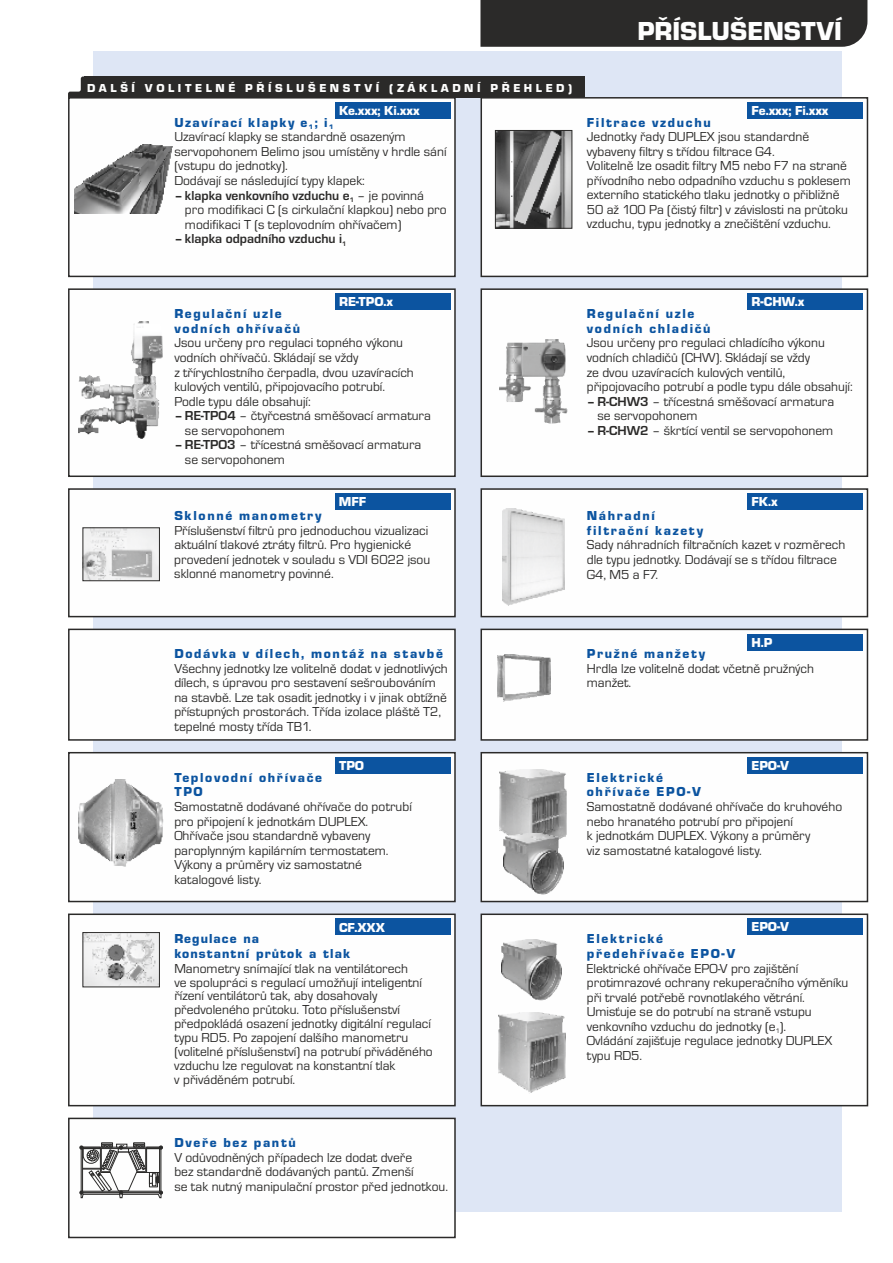
<style>
.page{position:relative;width:893px;height:1263px;background:#fff}
.page>*{position:absolute;margin:0;border:0;box-sizing:border-box;transform-origin:0 0}
.t1{font:27px "Eurostile TEE Blac";color:#fefefe}
.t2{font:13.5px/14.5px "Eurostile TEE";color:#2b2a29}
.t3{font:13.5px/14.9px "Eurostile TEE Blac";letter-spacing:.125em;color:#0c54a0}
.t4{font:13.5px "Eurostile TEE Blac";color:#fefefe}
.t5{font:700 13.5px "Eurostile TEE";color:#2b2a29}
.t6{font:13.5px/14.9px "Eurostile TEE Blac";letter-spacing:.08em;color:#0c54a0}
.t7{font:12px "Eurostile TEE Blac";letter-spacing:.3em;color:#fefefe}
.t8{font:6.75px "Eurostile TEE Blac";color:#0c54a0}
.t9{font:700 6.75px "Eurostile TEE";color:#2b2a29}
.s1{font-weight:400}
.s2{font-weight:700}
</style>
<div class="page">
<div style="left:94px;top:51px;width:748px;height:1161px;background:#dee6f5"></div>
<div style="left:68px;top:98px;width:388px;height:180px;background:#fefefe"></div>
<div style="left:68px;top:288px;width:388px;height:190px;background:#fefefe"></div>
<div style="left:480px;top:288px;width:389px;height:189px;background:#fefefe"></div>
<div style="left:480px;top:751px;width:389px;height:152px;background:#fefefe"></div>
<div style="left:480px;top:0;width:387px;height:47px;background:#2b2a29"></div>
<svg style="left:68px;top:77px;width:16px;height:21px"></svg>
<div style="left:84px;top:77px;width:501px;height:21px;background:#2b2a29"></div>
<div style="left:480px;top:97px;width:389px;height:181px;background:#fefefe"></div>
<div style="left:335px;top:102px;width:116px;height:17px;background:#0c54a0"></div>
<div style="left:335px;top:293px;width:116px;height:17px;background:#0c54a0"></div>
<div style="left:748px;top:102px;width:115px;height:17px;background:#0c54a0"></div>
<div style="left:748px;top:293px;width:115px;height:17px;background:#0c54a0"></div>
<div style="left:68px;top:628px;width:388px;height:113px;background:#fefefe"></div>
<img style="left:500px;top:770px;width:67px;height:81px">
<img style="left:504px;top:834px;width:59px;height:60px">
<div style="left:480px;top:488px;width:389px;height:130px;background:#fefefe"></div>
<div style="left:748px;top:493px;width:115px;height:17px;background:#0c54a0"></div>
<img style="left:503px;top:508px;width:62px;height:98px">
<div style="left:480px;top:628px;width:389px;height:113px;background:#fefefe"></div>
<div style="left:748px;top:634px;width:115px;height:16px;background:#0c54a0"></div>
<img style="left:498px;top:654px;width:52px;height:48px">
<div style="left:68px;top:751px;width:388px;height:152px;background:#fefefe"></div>
<img style="left:78px;top:779px;width:85px;height:88px">
<div style="left:68px;top:1117px;width:388px;height:122px;background:#fefefe"></div>
<div style="left:68px;top:913px;width:388px;height:194px;background:#fefefe"></div>
<img style="left:85px;top:934px;width:73px;height:51px">
<div style="left:83px;top:932px;width:77px;height:55px;border:1px solid #2b2a29"></div>
<div style="left:335px;top:918px;width:116px;height:17px;background:#0c54a0"></div>
<div style="left:68px;top:487px;width:388px;height:131px;background:#fefefe"></div>
<img style="left:85px;top:530px;width:73px;height:49px">
<div style="left:83px;top:528px;width:77px;height:53px;border:1px solid #2b2a29"></div>
<div style="left:335px;top:493px;width:116px;height:17px;background:#0c54a0"></div>
<div style="left:480px;top:913px;width:389px;height:194px;background:#fefefe"></div>
<img style="left:498px;top:1012px;width:68px;height:82px">
<img style="left:502px;top:940px;width:60px;height:60px">
<div style="left:748px;top:918px;width:115px;height:17px;background:#0c54a0"></div>
<img style="left:79px;top:321px;width:85px;height:117px">
<img style="left:500px;top:339px;width:68px;height:84px">
<div style="left:335px;top:757px;width:116px;height:17px;background:#0c54a0"></div>
<img style="left:497px;top:132px;width:73px;height:95px">
<div style="left:495px;top:130px;width:77px;height:99px;border:1px solid #2b2a29"></div>
<img style="left:74px;top:144px;width:98px;height:70px">
<div style="left:748px;top:757px;width:115px;height:17px;background:#0c54a0"></div>
<svg style="left:80px;top:1142px;width:83px;height:56px;background:#b3b3b2"></svg>
<h1 class="t1" style="left:637px;top:22px;width:206px">PŘÍSLUŠENSTVÍ</h1>
<p class="t7" style="left:87px;top:84px;width:487px">DALŠÍ VOLITELNÉ PŘÍSLUŠENSTVÍ (ZÁKLADNÍ PŘEHLED)</p>
<p class="t4" style="left:339px;top:106px;width:82px">Ke.xxx; Ki.xxx</p>
<p class="t3" style="left:174px;top:116px;width:155px">Uzavírací klapky e ; i</p>
<p class="t8" style="left:309px;top:125px;width:6px">1</p>
<p class="t8" style="left:329px;top:125px;width:6px">1</p>
<p class="t2" style="left:174px;top:131px;width:274px">Uzavírací klapky se standardně osazeným servopohonem Belimo jsou umístěny v hrdle sání (vstupu do jednotky).<br>Dodávají se následující typy klapek:</p>
<p class="t5" style="left:174px;top:191px;width:251px">– klapka venkovního vzduchu e <span class="s1">– je povinná</span></p>
<p class="t9" style="left:350px;top:198px;width:6px">1</p>
<p class="t2" style="left:185px;top:204px;width:263px">pro modifikaci C (s cirkulační klapkou) nebo pro modifikaci T (s teplovodním ohřívačem)</p>
<p class="t5" style="left:174px;top:234px;width:173px">– klapka odpadního vzduchu i<sub>1</sub></p>
<p class="t4" style="left:751px;top:106px;width:79px">Fe.xxx; Fi.xxx</p>
<p class="t3" style="left:587px;top:116px;width:125px">Filtrace vzduchu</p>
<p class="t2" style="left:587px;top:131px;width:266px">Jednotky řady DUPLEX jsou standardně vybaveny filtry s třídou filtrace G4.<br>Volitelně lze osadit filtry M5 nebo F7 na straně přívodního nebo odpadního vzduchu s poklesem externího statického tlaku jednotky o přibližně 50 až 100 Pa (čistý filtr) v závislosti na průtoku vzduchu, typu jednotky a znečištění vzduchu.</p>
<p class="t4" style="left:339px;top:297px;width:56px">RE-TPO.x</p>
<p class="t4" style="left:751px;top:297px;width:54px">R-CHW.x</p>
<p class="t3" style="left:174px;top:307px;width:127px">Regulační uzle vodních ohřívačů</p>
<p class="t2" style="left:174px;top:337px;width:241px">Jsou určeny pro regulaci topného výkonu vodních ohřívačů. Skládají se vždy<br>z třírychlostního čerpadla, dvou uzavíracích kulových ventilů, připojovacího potrubí.<br>Podle typu dále obsahují:</p>
<p class="t2" style="left:185px;top:410px;width:248px;text-indent:-11px"><span class="s2">– RE-TPO4</span> – čtyřcestná směšovací armatura se servopohonem</p>
<p class="t2" style="left:185px;top:439px;width:238px;text-indent:-11px"><span class="s2">– RE-TPO3</span> – třícestná směšovací armatura se servopohonem</p>
<p class="t3" style="left:587px;top:307px;width:125px">Regulační uzle vodních chladičů</p>
<p class="t2" style="left:587px;top:337px;width:267px">Jsou určeny pro regulaci chladícího výkonu vodních chladičů (CHW). Skládají se vždy<br>ze dvou uzavíracích kulových ventilů, připojovacího potrubí a podle typu dále obsahují:</p>
<p class="t2" style="left:597px;top:395px;width:238px;text-indent:-11px"><span class="s2">– R-CHW3</span> – třícestná směšovací armatura se servopohonem</p>
<p class="t2" style="left:587px;top:424px;width:248px"><span class="s2">– R-CHW2</span> – škrtící ventil se servopohonem</p>
<p class="t4" style="left:339px;top:497px;width:29px">MFF</p>
<p class="t4" style="left:751px;top:497px;width:28px">FK.x</p>
<p class="t3" style="left:174px;top:509px;width:149px">Sklonné manometry</p>
<p class="t2" style="left:174px;top:524px;width:257px">Příslušenství filtrů pro jednoduchou vizualizaci aktuální tlakové ztráty filtrů. Pro hygienické provedení jednotek v souladu s VDI 6022 jsou sklonné manometry povinné.</p>
<p class="t3" style="left:587px;top:509px;width:118px">Náhradní filtrační kazety</p>
<p class="t2" style="left:587px;top:539px;width:260px">Sady náhradních filtračních kazet v rozměrech dle typu jednotky. Dodávají se s třídou filtrace<br>G4, M5 a F7.</p>
<p class="t3" style="left:174px;top:648px;width:270px">Dodávka v dílech, montáž na stavbě</p>
<p class="t2" style="left:174px;top:662px;width:275px">Všechny jednotky lze volitelně dodat v jednotlivých dílech, s úpravou pro sestavení sešroubováním na stavbě. Lze tak osadit jednotky i v jinak obtížně přístupných prostorách. Třída izolace pláště T2, tepelné mosty třída TB1.</p>
<p class="t4" style="left:751px;top:637px;width:23px">H.P</p>
<p class="t3" style="left:587px;top:648px;width:120px">Pružné manžety</p>
<p class="t2" style="left:587px;top:662px;width:229px">Hrdla lze volitelně dodat včetně pružných manžet.</p>
<p class="t4" style="left:339px;top:761px;width:27px">TPO</p>
<p class="t4" style="left:751px;top:761px;width:39px">EPO-V</p>
<p class="t3" style="left:174px;top:771px;width:149px">Teplovodní ohřívače<br>TPO</p>
<p class="t2" style="left:174px;top:800px;width:239px">Samostatně dodávané ohřívače do potrubí pro připojení k jednotkám DUPLEX.<br>Ohřívače jsou standardně vybaveny paroplynným kapilárním termostatem.<br>Výkony a průměry viz samostatné katalogové listy.</p>
<p class="t4" style="left:339px;top:922px;width:47px">CF.XXX</p>
<p class="t6" style="left:174px;top:933px;width:177px">Regulace na<br>konstantní průtok a tlak</p>
<p class="t2" style="left:174px;top:962px;width:260px;line-height:14px">Manometry snímající tlak na ventilátorech<br>ve spolupráci s regulací umožňují inteligentní řízení ventilátorů tak, aby dosahovaly předvoleného průtoku. Toto příslušenství předpokládá osazení jednotky digitální regulací typu RD5. Po zapojení dalšího manometru (volitelné příslušenství) na potrubí přiváděného vzduchu lze regulovat na konstantní tlak<br>v přiváděném potrubí.</p>
<p class="t3" style="left:174px;top:1137px;width:123px">Dveře bez pantů</p>
<p class="t2" style="left:174px;top:1151px;width:275px">V odůvodněných případech lze dodat dveře<br>bez standardně dodávaných pantů. Zmenší<br>se tak nutný manipulační prostor před jednotkou.</p>
<p class="t3" style="left:587px;top:771px;width:116px">Elektrické ohřívače EPO-V</p>
<p class="t2" style="left:587px;top:800px;width:257px">Samostatně dodávané ohřívače do kruhového nebo hranatého potrubí pro připojení<br>k jednotkám DUPLEX. Výkony a průměry<br>viz samostatné katalogové listy.</p>
<p class="t4" style="left:751px;top:922px;width:39px">EPO-V</p>
<p class="t3" style="left:587px;top:933px;width:150px">Elektrické předehřívače EPO-V</p>
<p class="t2" style="left:587px;top:962px;width:263px">Elektrické ohřívače EPO-V pro zajištění protimrazové ochrany rekuperačního výměníku při trvalé potřebě rovnotlakého větrání.<br>Umisťuje se do potrubí na straně vstupu venkovního vzduchu do jednotky (e ).<sub>1<br></sub>Ovládání zajišťuje regulace jednotky DUPLEX typu RD5.</p>
</div>
